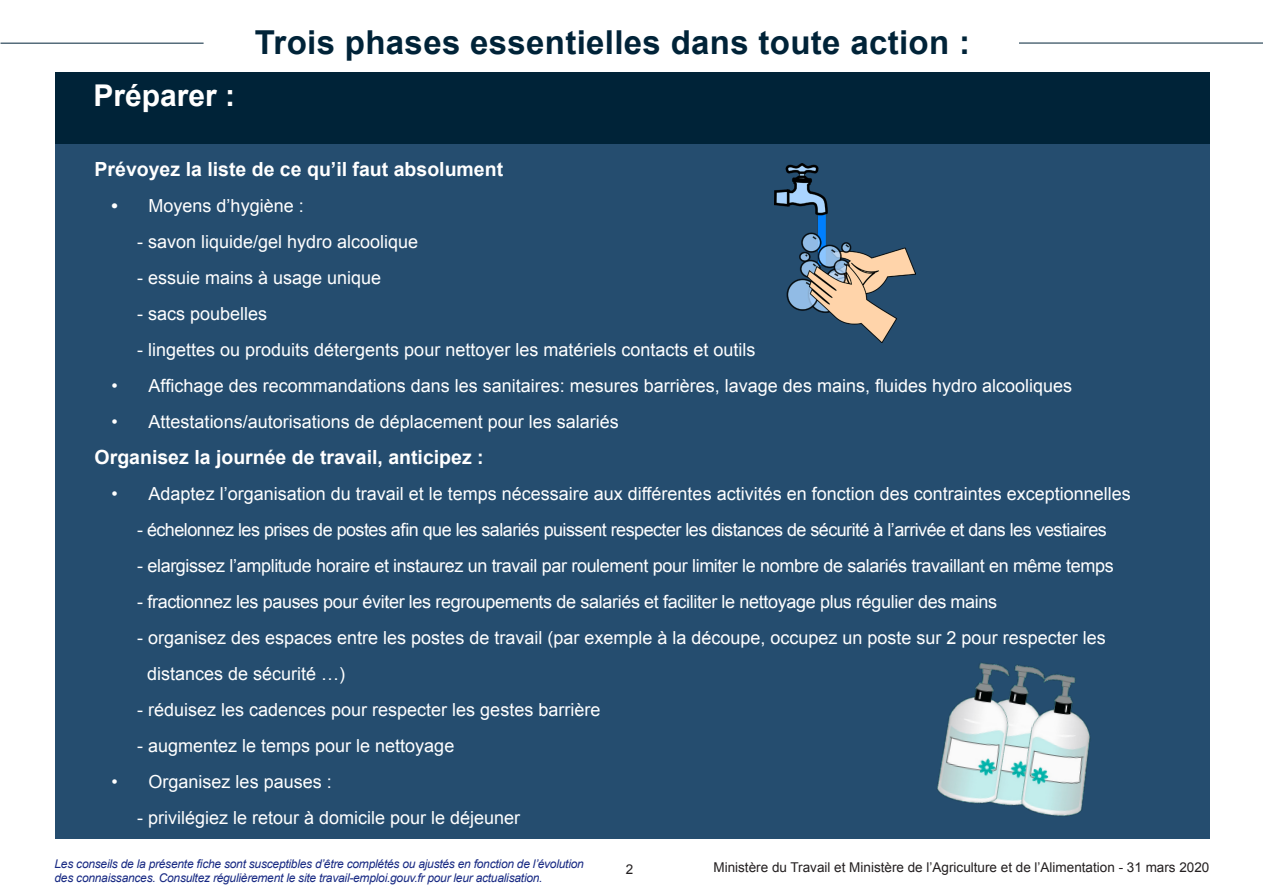
<style>
.page{position:relative;width:1263px;height:893px;background:#fff}
.page>*{position:absolute;margin:0;border:0;box-sizing:border-box;transform-origin:0 0}
.t1{font:700 33px "Arial";letter-spacing:.01em;color:#002338}
.t2{font:700 30px "Arial";color:#fff}
.t3{font:700 19.5px "Arial";color:#fff}
.t4{font:18px "Arial";color:#fff}
.t5{font:18px "Arial";letter-spacing:-.02em;color:#fff}
.t6{font:18px "Arial";letter-spacing:-.03em;color:#fff}
.t7{font:13.5px "Arial";color:#231f20}
.t8{font:italic 12px/14.4px "Arial";letter-spacing:-.02em;color:#172983}
.s1{font-weight:700}
</style>
<div class="page">
<hr style="left:1019px;top:43px;width:244px;height:1px;background:#002338">
<hr style="left:1px;top:43px;width:203px;height:1px;background:#002338">
<div style="left:55px;top:72px;width:1155px;height:72px;background:#002338"></div>
<div style="left:55px;top:144px;width:1155px;height:695px;background:#254d6f"></div>
<img style="left:775px;top:163px;width:140px;height:179px">
<img style="left:937px;top:663px;width:154px;height:154px">
<p class="t2" style="left:94px;top:76px;width:143px">Préparer :</p>
<p class="t1" style="left:255px;top:21px;width:717px">Trois phases essentielles dans toute action :</p>
<p class="t3" style="left:95px;top:157px;width:410px">Prévoyez la liste de ce qu’il faut absolument</p>
<p class="t4" style="left:112px;top:194px;width:194px"><span class="s1">•</span> Moyens d’hygiène :</p>
<p class="t4" style="left:137px;top:230px;width:283px">- savon liquide/gel hydro alcoolique</p>
<p class="t4" style="left:137px;top:266px;width:246px">- essuie mains à usage unique</p>
<p class="t4" style="left:137px;top:302px;width:132px">- sacs poubelles</p>
<p class="t4" style="left:137px;top:338px;width:620px">- lingettes ou produits détergents pour nettoyer les matériels contacts et outils</p>
<p class="t4" style="left:112px;top:374px;width:962px">• Affichage des recommandations dans les sanitaires: mesures barrières, lavage des mains, fluides hydro alcooliques</p>
<p class="t4" style="left:112px;top:410px;width:509px">• Attestations/autorisations de déplacement pour les salariés</p>
<p class="t3" style="left:95px;top:445px;width:391px">Organisez la journée de travail, anticipez :</p>
<p class="t4" style="left:112px;top:482px;width:1021px">• Adaptez l’organisation du travail et le temps nécessaire aux différentes activités en fonction des contraintes exceptionnelles</p>
<p class="t6" style="left:137px;top:518px;width:971px">- échelonnez les prises de postes afin que les salariés puissent respecter les distances de sécurité à l’arrivée et dans les vestiaires</p>
<p class="t5" style="left:137px;top:554px;width:978px">- elargissez l’amplitude horaire et instaurez un travail par roulement pour limiter le nombre de salariés travaillant en même temps</p>
<p class="t5" style="left:137px;top:590px;width:861px">- fractionnez les pauses pour éviter les regroupements de salariés et faciliter le nettoyage plus régulier des mains</p>
<p class="t4" style="left:137px;top:626px;width:970px">- organisez des espaces entre les postes de travail (par exemple à la découpe, occupez un poste sur 2 pour respecter les</p>
<p class="t4" style="left:147px;top:662px;width:200px">distances de sécurité …)</p>
<p class="t4" style="left:137px;top:698px;width:465px">- réduisez les cadences pour respecter les gestes barrière</p>
<p class="t4" style="left:137px;top:734px;width:319px">- augmentez le temps pour le nettoyage</p>
<p class="t4" style="left:112px;top:770px;width:222px">• Organisez les pauses :</p>
<p class="t4" style="left:137px;top:806px;width:385px">- privilégiez le retour à domicile pour le déjeuner</p>
<p class="t7" style="left:626px;top:860px;width:9px">2</p>
<p class="t8" style="left:55px;top:857px;width:531px">Les conseils de la présente fiche sont susceptibles d’être complétés ou ajustés en fonction de l’évolution des connaissances. Consultez régulièrement le site travail-emploi.gouv.fr pour leur actualisation.</p>
<p class="t7" style="left:713px;top:859px;width:497px">Ministère du Travail et Ministère de l’Agriculture et de l’Alimentation - 31 mars 2020</p>
</div>
